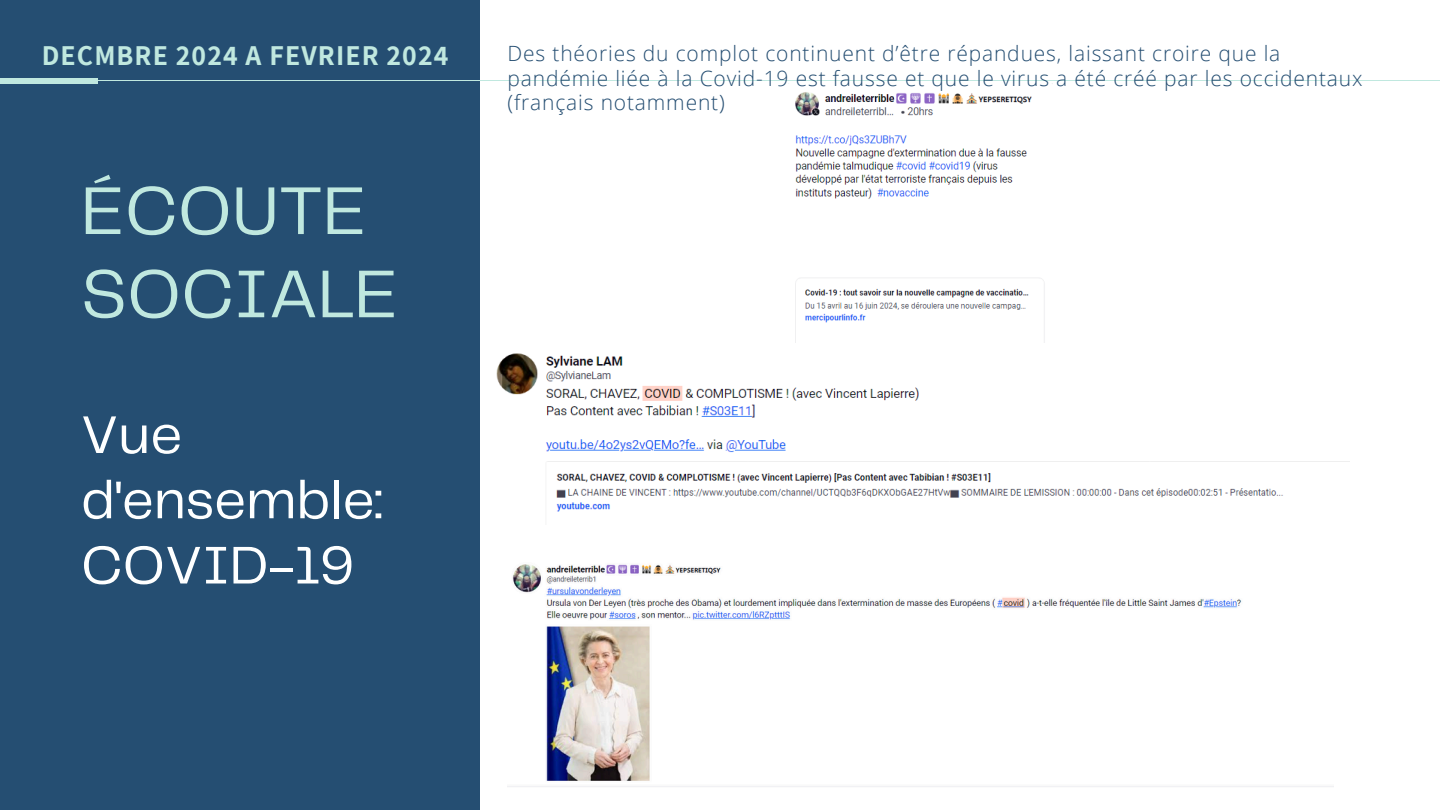
<style>
.page{position:relative;width:1440px;height:810px;background:#fff}
.page>*{position:absolute;margin:0;border:0;box-sizing:border-box;transform-origin:0 0}
.t1{font:70px/83.2px "Telegraf";color:#c0e8df}
.t2{font:55px/65.2px "Telegraf";color:#feffff}
.t3{font:700 28px "Assistant";letter-spacing:.04em;color:#c0e8df}
.t4{font:300 21px/24.8px "Open Sans";letter-spacing:.04em;color:#254e72}
</style>
<div class="page">
<div style="left:0;top:0;width:479px;height:810px;background:#254e72"></div>
<hr style="left:0;top:81px;width:1440px;height:1px;background:#c0e8df">
<div style="left:0;top:78px;width:97px;height:5px;background:#c0e8df"></div>
<img style="left:795px;top:92px;width:250px;height:251px">
<img style="left:508px;top:564px;width:825px;height:223px">
<img style="left:496px;top:353px;width:854px;height:159px">
<p class="t3" style="left:42px;top:36px;width:408px">DECMBRE 2024 A FEVRIER 2024</p>
<p class="t1" style="left:81px;top:173px;width:319px">ÉCOUTE<br>SOCIALE</p>
<p class="t2" style="left:81px;top:405px;width:303px">Vue d'ensemble:<br>COVID-19</p>
<p class="t4" style="left:508px;top:40px;width:857px">Des théories du complot continuent d’être répandues, laissant croire que la pandémie liée à la Covid-19 est fausse et que le virus a été créé par les occidentaux (français notamment)</p>
</div>
